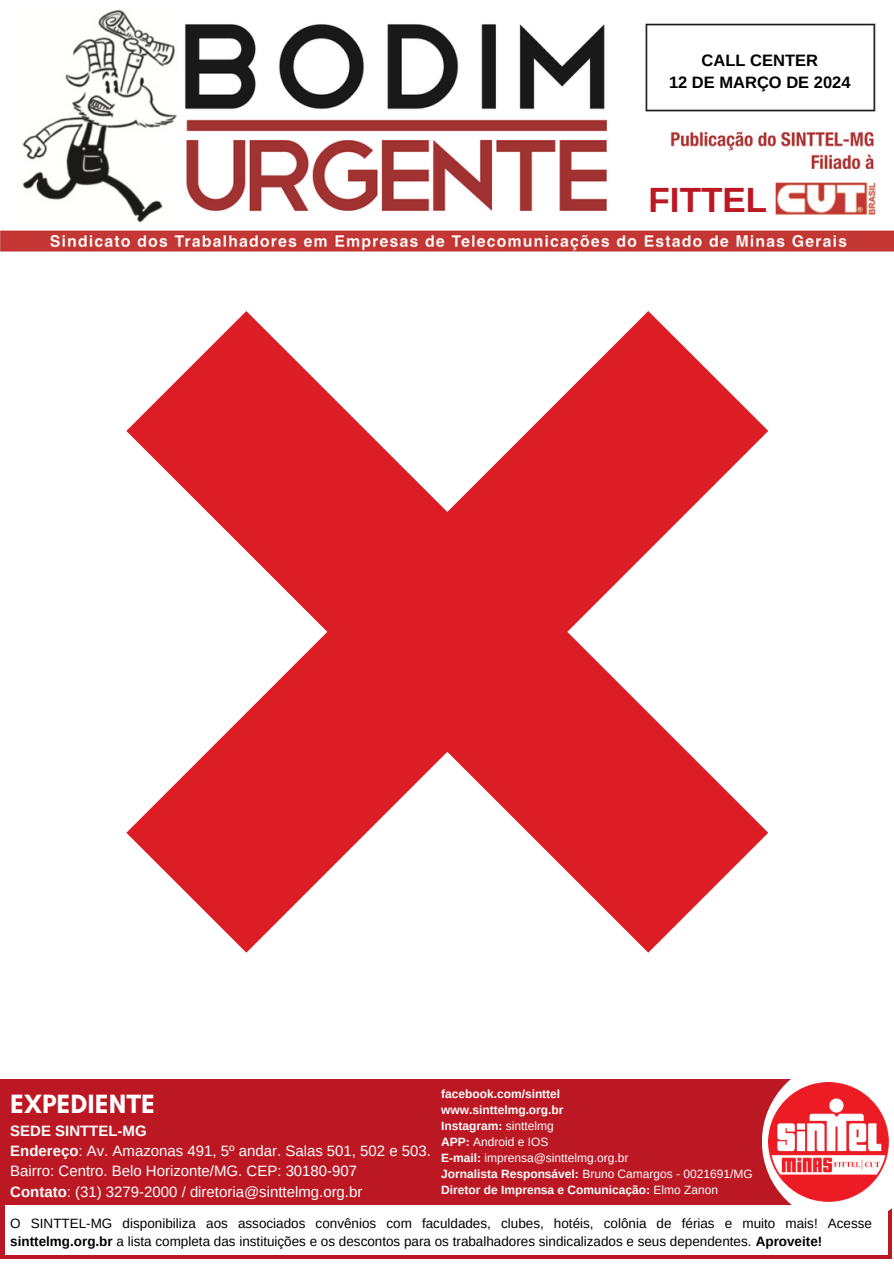
<style>
.page{position:relative;width:894px;height:1264px;background:#fff}
.page>*{position:absolute;margin:0;border:0;box-sizing:border-box;transform-origin:0 0}
.t1{font:700 35.1px "Arimo";color:#bc1823}
.t2{font:700 27px "Glacial Indifference";color:#fff}
.t3{font:700 16.5px/22.5px "Arimo";color:#000;text-align:center}
.t4{font:15px/20.2px "Arimo";color:#fff}
.t5{font:13.5px/18px "Arimo";color:#000}
.t6{font:700 12px "Arimo";color:#fff}
.t7{font:12px "Arimo";color:#fff}
.s1{font-weight:700}
.s2{font-weight:400}
</style>
<div class="page">
<img style="left:0;top:9px;width:893px;height:243px">
<div style="left:630px;top:179px;width:137px;height:41px;background:#fff"></div>
<div style="left:0;top:1079px;width:891px;height:180px;background:#bc1823"></div>
<svg style="left:762px;top:1079px;width:130px;height:144px"></svg>
<div style="left:5px;top:1204px;width:882px;height:50px;background:#fff"></div>
<img style="left:768px;top:1082px;width:120px;height:119px">
<svg style="left:126px;top:311px;width:641px;height:641px;fill:#dc1d25"></svg>
<p class="t3" style="left:668px;top:49px;width:183px">CALL CENTER<br>12 DE MARÇO DE 2024</p>
<p class="t1" style="left:648px;top:180px;width:120px">FITTEL</p>
<h3 class="t2" style="left:10px;top:1086px;width:146px">EXPEDIENTE</h3>
<h1 class="t4" style="left:10px;top:1120px;width:422px"><span class="s1">SEDE SINTTEL-MG<br>Endereço</span>: Av. Amazonas 491, 5º andar. Salas 501, 502 e 503.<br>Bairro: Centro. Belo Horizonte/MG. CEP: 30180-907<br><span class="s1">Contato</span>: (31) 3279-2000 / diretoria@sinttelmg.org.br</h1>
<p class="t6" style="left:441px;top:1087px;width:120px">facebook.com/sinttel</p>
<h2 class="t6" style="left:441px;top:1103px;width:124px">www.sinttelmg.org.br</h2>
<p class="t6" style="left:441px;top:1118px;width:114px">Instagram: <span class="s2">sinttelmg</span></p>
<p class="t7" style="left:441px;top:1134px;width:109px"><span class="s1">APP:</span> Android e IOS</p>
<p class="t7" style="left:441px;top:1150px;width:189px"><span class="s1">E-mail:</span> imprensa@sinttelmg.org.br</p>
<p class="t7" style="left:441px;top:1166px;width:313px"><span class="s1">Jornalista Responsável:</span> Bruno Camargos - 0021691/MG</p>
<p class="t6" style="left:441px;top:1182px;width:278px">Diretor de Imprensa e Comunicação: <span class="s2">Elmo Zanon</span></p>
<p class="t5" style="left:10px;top:1214px;width:863px">O SINTTEL-MG disponibiliza aos associados convênios com faculdades, clubes, hotéis, colônia de férias e muito mais! Acesse <span class="s1">sinttelmg.org.br</span> a lista completa das instituições e os descontos para os trabalhadores sindicalizados e seus dependentes. <span class="s1">Aproveite!</span></p>
</div>
